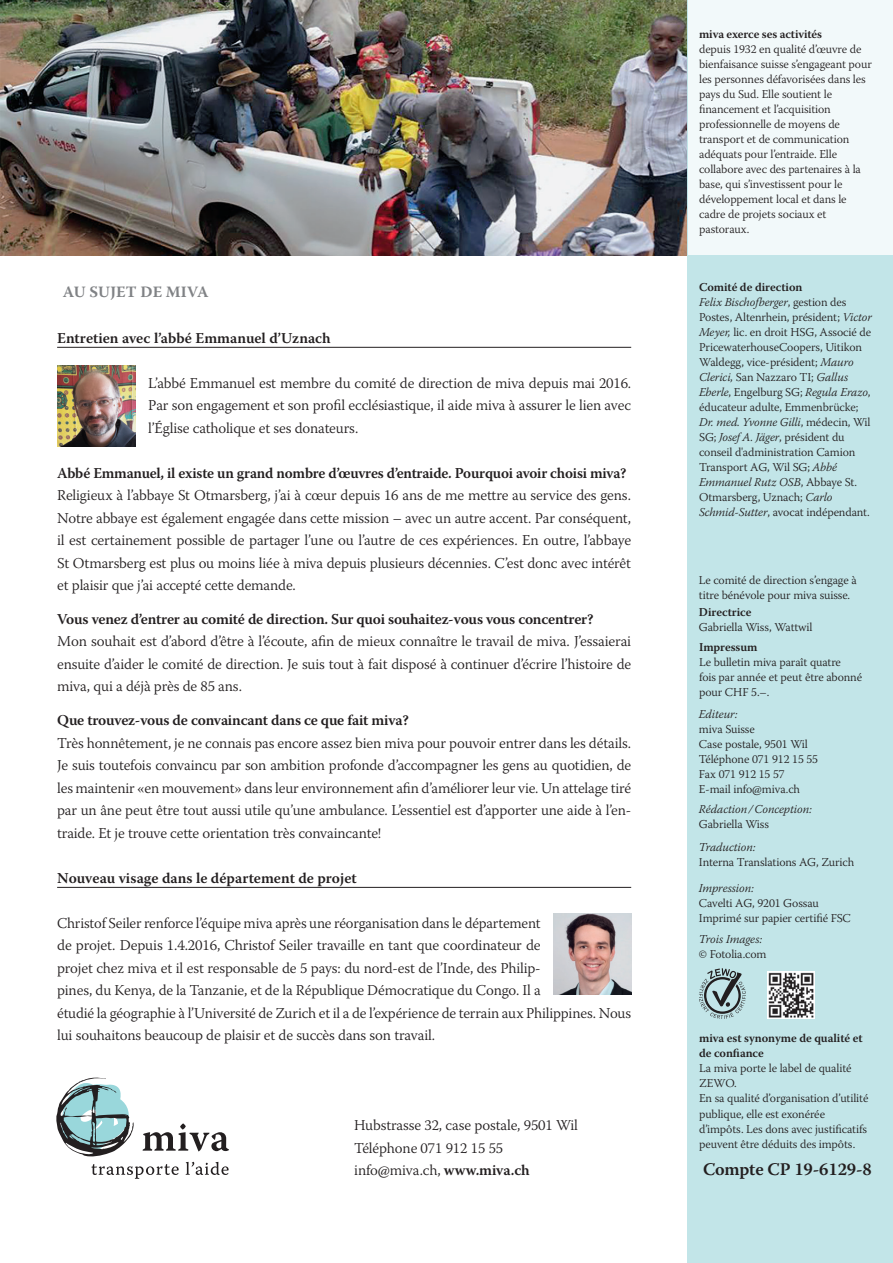
<style>
.page{position:relative;width:893px;height:1263px;background:#fff}
.page>*{position:absolute;margin:0;border:0;box-sizing:border-box;transform-origin:0 0}
.t1{font:600 17.7px "Warnock Pro";letter-spacing:-.01em;color:#231f20}
.t2{font:700 15.75px "Warnock Pro";letter-spacing:.01em;color:#808285}
.t3{font:300 15px/22.5px "Warnock Pro";letter-spacing:-.01em;color:#231f20;text-align:justify}
.t4{font:600 15px "Warnock Pro";letter-spacing:-.015em;color:#231f20}
.t5{font:300 12px/15px "Warnock Pro";letter-spacing:-.01em;color:#231f20}
.t6{font:600 12px/15px "Warnock Pro";letter-spacing:-.005em;color:#231f20}
.t7{font:italic 300 12px "Warnock Pro";letter-spacing:-.005em;color:#231f20}
.s1{font-weight:600}
.s2{font-style:italic}
</style>
<div class="page">
<img style="left:0;top:0;width:688px;height:255px">
<img style="left:57px;top:365px;width:78px;height:81px">
<div style="left:688px;top:0;width:205px;height:1263px;background:#c2e5e8"></div>
<svg style="left:56px;top:1077px;width:78px;height:80px"></svg>
<img style="left:553px;top:914px;width:78px;height:80px">
<div style="left:688px;top:0;width:205px;height:255px;background:#f2f9fa"></div>
<svg style="left:91px;top:1164px;width:88px;height:15px"></svg>
<svg style="left:186px;top:1162px;width:43px;height:13px"></svg>
<svg style="left:143px;top:1123px;width:86px;height:28px"></svg>
<svg style="left:699px;top:968px;width:47px;height:51px"></svg>
<hr style="left:57px;top:347px;width:574px;height:1px;background:#231f20">
<hr style="left:57px;top:887px;width:574px;height:1px;background:#231f20">
<img style="left:768px;top:972px;width:47px;height:47px">
<p class="t2" style="left:63px;top:283px;width:147px">AU SUJET DE MIVA</p>
<p class="t4" style="left:57px;top:329px;width:275px">Entretien avec l’abbé Emmanuel d’Uznach</p>
<p class="t3" style="left:148px;top:371px;width:484px">L’abbé Emmanuel est membre du comité de direction de miva depuis mai 2016.<br>Par son engagement et son profil ecclésiastique, il aide miva à assurer le lien avec l’Église catholique et ses donateurs.</p>
<p class="t4" style="left:57px;top:464px;width:571px">Abbé Emmanuel, il existe un grand nombre d’œuvres d’entraide. Pourquoi avoir choisi miva?</p>
<p class="t3" style="left:57px;top:484px;width:576px">Religieux à l’abbaye St Otmarsberg, j’ai à cœur depuis 16 ans de me mettre au service des gens.<br>Notre abbaye est également engagée dans cette mission – avec un autre accent. Par conséquent, il est certainement possible de partager l’une ou l’autre de ces expériences. En outre, l’abbaye St Otmarsberg est plus ou moins liée à miva depuis plusieurs décennies. C’est donc avec intérêt et plaisir que j’ai accepté cette demande.</p>
<p class="t4" style="left:57px;top:610px;width:538px">Vous venez d’entrer au comité de direction. Sur quoi souhaitez-vous vous concentrer?</p>
<p class="t3" style="left:57px;top:630px;width:576px">Mon souhait est d’abord d’être à l’écoute, afin de mieux connaître le travail de miva. J’essaierai ensuite d’aider le comité de direction. Je suis tout à fait disposé à continuer d’écrire l’histoire de miva, qui a déjà près de 85 ans.</p>
<p class="t4" style="left:57px;top:711px;width:353px">Que trouvez-vous de convaincant dans ce que fait miva?</p>
<p class="t3" style="left:57px;top:731px;width:576px">Très honnêtement, je ne connais pas encore assez bien miva pour pouvoir entrer dans les détails.<br>Je suis toutefois convaincu par son ambition profonde d’accompagner les gens au quotidien, de les maintenir «en mouvement» dans leur environnement afin d’améliorer leur vie. Un attelage tiré par un âne peut être tout aussi utile qu’une ambulance. L’essentiel est d’apporter une aide à l’en&shy;traide. Et je trouve cette orientation très convaincante!</p>
<p class="t4" style="left:57px;top:869px;width:301px">Nouveau visage dans le département de projet</p>
<p class="t3" style="left:57px;top:911px;width:576px;text-align:left">Christof Seiler renforce l’équipe miva après une réorganisation dans le département<br>de projet. Depuis 1.4.2016, Christof Seiler travaille en tant que coordinateur de<br>projet chez miva et il est responsable de 5 pays: du nord-est de l’Inde, des Philip-<br>pines, du Kenya, de la Tanzanie, et de la République Démocratique du Congo. Il a<br>étudié la géographie à l’Université de Zurich et il a de l’expérience de terrain aux Philippines. Nous lui souhaitons beaucoup de plaisir et de succès dans son travail.</p>
<p class="t3" style="left:354px;top:1114px;width:225px;text-align:left">Hubstrasse 32, case postale, 9501 Wil<br>Téléphone 071 912 15 55 info@miva.ch, <span class="s1">www.miva.ch</span></p>
<p class="t6" style="left:699px;top:26px;width:125px">miva exerce ses activités</p>
<p class="t5" style="left:699px;top:41px;width:174px">depuis 1932 en qualité d’œuvre de bienfaisance suisse s’engageant pour les personnes défavorisées dans les pays du Sud. Elle soutient le financement et l’acquisition professionnelle de moyens de transport et de communication adéquats pour l’entraide. Elle collabore avec des partenaires à la base, qui s’investissent pour le développement local et dans le cadre de projets sociaux et pastoraux.</p>
<p class="t5" style="left:699px;top:279px;width:174px"><span class="s1">Comité de direction<br></span><span class="s2">Felix Bischofberger</span>, gestion des<br>Postes, Altenrhein, président; <span class="s2">Victor<br>Meyer,</span> lic. en droit HSG, Associé de<br>PricewaterhouseCoopers, Uitikon<br>Waldegg, vice-président; <span class="s2">Mauro<br>Clerici,</span> San Nazzaro TI; <span class="s2">Gallus<br>Eberle</span>, Engelburg SG; <span class="s2">Regula Erazo</span>, éducateur adulte, Emmenbrücke;<br><span class="s2">Dr. med. Yvonne Gilli</span>, médecin, Wil<br>SG; <span class="s2">Josef A. Jäger</span>, président du conseil d'administration Camion<br>Transport AG, Wil SG; <span class="s2">Abbé<br>Emmanuel Rutz OSB</span>, Abbaye St.<br>Otmarsberg, Uznach; <span class="s2">Carlo<br>Schmid-Sutter</span>, avocat indépendant.</p>
<p class="t5" style="left:699px;top:572px;width:159px">Le comité de direction s’engage à titre bénévole pour miva suisse.</p>
<p class="t6" style="left:699px;top:604px;width:54px">Directrice</p>
<p class="t5" style="left:699px;top:619px;width:115px">Gabriella Wiss, Wattwil</p>
<p class="t6" style="left:699px;top:639px;width:60px">Impressum</p>
<p class="t5" style="left:699px;top:654px;width:164px">Le bulletin miva paraît quatre<br>fois par année et peut être abonné pour CHF 5.–.</p>
<p class="t7" style="left:699px;top:707px;width:40px">Editeur:</p>
<p class="t5" style="left:699px;top:721px;width:121px">miva Suisse<br>Case postale, 9501 Wil<br>Téléphone 071 912 15 55<br>Fax 071 912 15 57<br>E-mail info@miva.ch</p>
<p class="t7" style="left:699px;top:802px;width:115px">Rédaction/Conception:</p>
<p class="t5" style="left:699px;top:816px;width:71px">Gabriella Wiss</p>
<p class="t7" style="left:699px;top:840px;width:58px">Traduction:</p>
<p class="t5" style="left:699px;top:855px;width:157px">Interna Translations AG, Zurich</p>
<p class="t7" style="left:699px;top:880px;width:56px">Impression:</p>
<p class="t5" style="left:699px;top:895px;width:153px">Cavelti AG, 9201 Gossau<br>Imprimé sur papier certifié FSC</p>
<p class="t7" style="left:699px;top:931px;width:65px">Trois Images:</p>
<p class="t5" style="left:699px;top:946px;width:69px">© Fotolia.com</p>
<p class="t6" style="left:699px;top:1031px;width:165px">miva est synonyme de qualité et de confiance</p>
<p class="t5" style="left:699px;top:1061px;width:171px">La miva porte le label de qualité<br>ZEWO.<br>En sa qualité d’organisation d’utilité publique, elle est exonérée d’impôts. Les dons avec justificatifs peuvent être déduits des impôts.</p>
<p class="t1" style="left:703px;top:1159px;width:170px">Compte CP 19-6129-8</p>
</div>
